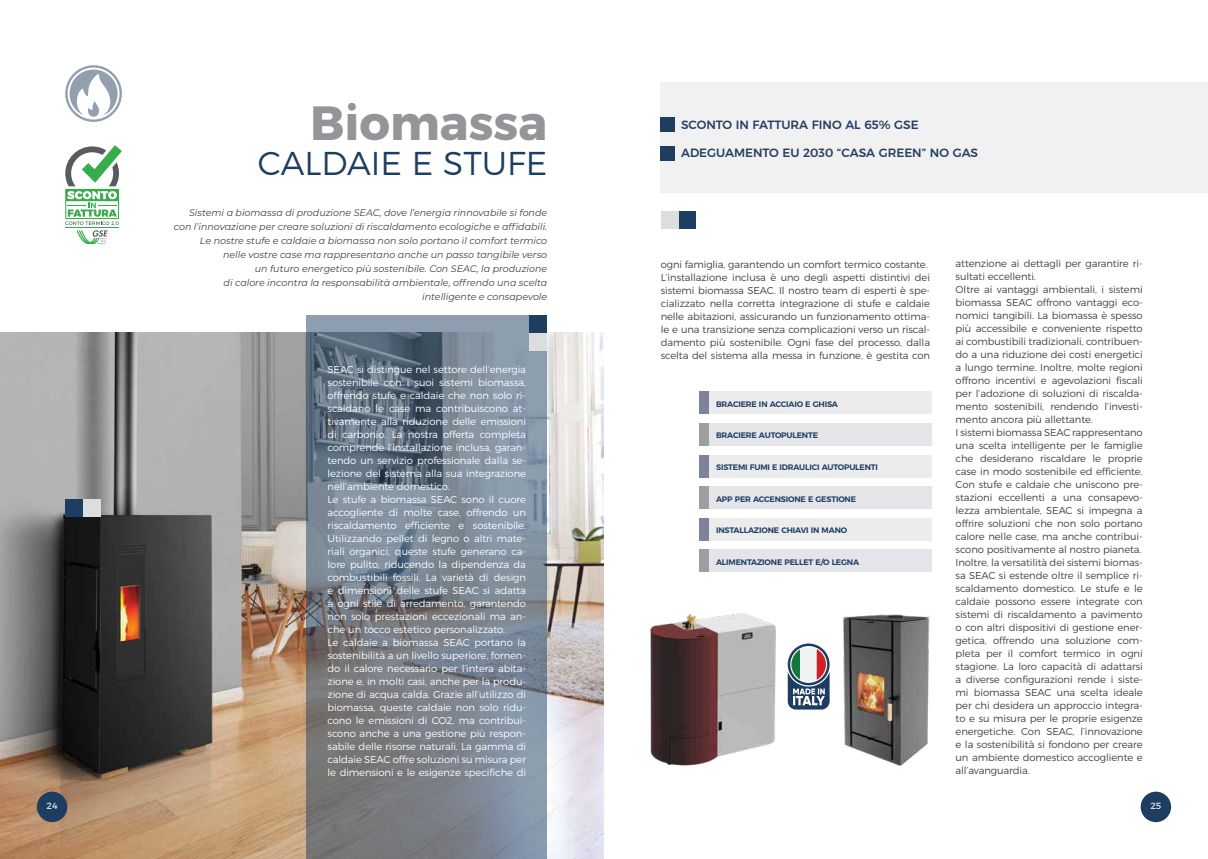
<style>
.page{position:relative;width:1208px;height:859px;background:#fff}
.page>*{position:absolute;margin:0;border:0;box-sizing:border-box;transform-origin:0 0}
.t1{font:700 48px "Montserrat";color:#939598}
.t2{font:300 33px "Montserrat";color:#1d3e61}
.t3{font:500 12px "Montserrat";color:#273e5f}
.t4{font:300 10px/13px "Montserrat";letter-spacing:-.01em;color:#414042}
.t5{font:300 10px/13px "Montserrat";letter-spacing:-.01em;color:#fff}
.t6{font:italic 9.5px/14px "Montserrat";color:#414042;text-align:right}
.t7{font:9px "Montserrat";color:#e6e7e8}
.t8{font:600 8px "Montserrat";letter-spacing:-.02em;color:#1d3e61}
.s1{color:#e6e7e8}
</style>
<div class="page">
<img style="left:0;top:332px;width:604px;height:527px">
<svg style="left:306px;top:315px;width:241px;height:544px"></svg>
<div style="left:530px;top:315px;width:17px;height:18px;background:#1d3e61"></div>
<div style="left:530px;top:333px;width:17px;height:17px;background:#dcddde"></div>
<div style="left:65px;top:499px;width:18px;height:18px;background:#1d3e61"></div>
<div style="left:83px;top:499px;width:17px;height:18px;background:#dcddde"></div>
<svg style="left:65px;top:65px;width:57px;height:57px"></svg>
<svg style="left:65px;top:145px;width:57px;height:99px"></svg>
<img style="left:808px;top:614px;width:122px;height:152px">
<img style="left:650px;top:613px;width:126px;height:153px">
<div style="left:699px;top:392px;width:9px;height:22px;background:#7d839c"></div>
<div style="left:708px;top:392px;width:223px;height:22px;background:#ececed"></div>
<div style="left:699px;top:423px;width:9px;height:23px;background:#9d9fa2"></div>
<div style="left:708px;top:423px;width:223px;height:23px;background:#e4e4e9"></div>
<div style="left:699px;top:455px;width:9px;height:22px;background:#7d839c"></div>
<div style="left:708px;top:455px;width:223px;height:22px;background:#ececed"></div>
<div style="left:699px;top:486px;width:9px;height:23px;background:#9d9fa2"></div>
<div style="left:708px;top:486px;width:223px;height:23px;background:#e4e4e9"></div>
<div style="left:699px;top:518px;width:9px;height:23px;background:#7d839c"></div>
<div style="left:708px;top:518px;width:223px;height:23px;background:#ececed"></div>
<div style="left:699px;top:550px;width:9px;height:22px;background:#9d9fa2"></div>
<div style="left:708px;top:550px;width:223px;height:22px;background:#e4e4e9"></div>
<div style="left:660px;top:83px;width:548px;height:110px;background:#f1f1f2"></div>
<div style="left:678px;top:211px;width:18px;height:17px;background:#1d3e61"></div>
<div style="left:660px;top:211px;width:18px;height:17px;background:#dcddde"></div>
<div style="left:660px;top:118px;width:15px;height:14px;background:#1d3e61"></div>
<div style="left:660px;top:147px;width:15px;height:14px;background:#1d3e61"></div>
<svg style="left:787px;top:643px;width:42px;height:66px"></svg>
<div style="left:37px;top:792px;width:30px;height:30px;background:#1d3e61;border-radius:50%"></div>
<div style="left:1140px;top:792px;width:31px;height:30px;background:#1d3e61;border-radius:50%"></div>
<h1 class="t1" style="left:310px;top:84px;width:239px">Biomassa</h1>
<h2 class="t2" style="left:258px;top:137px;width:291px">CALDAIE E STUFE</h2>
<p class="t6" style="left:174px;top:206px;width:375px">Sistemi a biomassa di produzione SEAC, dove l’energia rinnovabile si fonde con l’innovazione per creare soluzioni di riscaldamento ecologiche e affidabili.<br>Le nostre stufe e caldaie a biomassa non solo portano il comfort termico<br>nelle vostre case ma rappresentano anche un passo tangibile verso<br>un futuro energetico più sostenibile. Con SEAC, la produzione<br>di calore incontra la responsabilità ambientale, offrendo una scelta intelligente e consapevole</p>
<p class="t5" style="left:327px;top:362px;width:200px">SEAC si distingue nel settore dell’energia sostenibile con i suoi sistemi biomassa, offrendo stufe e caldaie che non solo ri&shy;scaldano le case ma contribuiscono at&shy;tivamente alla riduzione delle emissioni di carbonio. La nostra offerta completa comprende l’installazione inclusa, garan&shy;tendo un servizio professionale dalla se&shy;lezione del sistema alla sua integrazione nell’ambiente domestico.<br>Le stufe a biomassa SEAC sono il cuore accogliente di molte case, offrendo un riscaldamento efficiente e sostenibile.<br>Utilizzando pellet di legno o altri mate&shy;riali organici, queste stufe generano ca&shy;lore pulito, riducendo la dipendenza da combustibili fossili. La varietà di design e dimensioni delle stufe SEAC si adatta a ogni stile di arredamento, garantendo non solo prestazioni eccezionali ma an&shy;che un tocco estetico personalizzato.<br>Le caldaie a biomassa SEAC portano la sostenibilità a un livello superiore, fornen&shy;do il calore necessario per l’intera abita&shy;zione e, in molti casi, anche per la produ&shy;zione di acqua calda. Grazie all’utilizzo di biomassa, queste caldaie non solo ridu&shy;cono le emissioni di CO2, ma contribui&shy;scono anche a una gestione più respon&shy;sabile delle risorse naturali. La gamma di caldaie SEAC offre soluzioni su misura per le dimensioni e le esigenze specifiche di</p>
<p class="t3" style="left:674px;top:115px;width:246px"><span class="s1">•</span> SCONTO IN FATTURA FINO AL 65% GSE</p>
<p class="t3" style="left:674px;top:143px;width:306px"><span class="s1">•</span> ADEGUAMENTO EU 2030 “CASA GREEN” NO GAS</p>
<p class="t4" style="left:660px;top:257px;width:271px">ogni famiglia, garantendo un comfort termico costante.<br>L’installazione inclusa è uno degli aspetti distintivi dei sistemi biomassa SEAC. Il nostro team di esperti è spe&shy;cializzato nella corretta integrazione di stufe e caldaie nelle abitazioni, assicurando un funzionamento ottima&shy;le e una transizione senza complicazioni verso un riscal&shy;damento più sostenibile. Ogni fase del processo, dalla scelta del sistema alla messa in funzione, è gestita con</p>
<p class="t4" style="left:955px;top:256px;width:189px">attenzione ai dettagli per garantire ri&shy;sultati eccellenti.<br>Oltre ai vantaggi ambientali, i sistemi biomassa SEAC offrono vantaggi eco&shy;nomici tangibili. La biomassa è spesso più accessibile e conveniente rispetto ai combustibili tradizionali, contribuen&shy;do a una riduzione dei costi energetici a lungo termine. Inoltre, molte regioni offrono incentivi e agevolazioni fiscali per l’adozione di soluzioni di riscalda&shy;mento sostenibili, rendendo l’investi&shy;mento ancora più allettante.<br>I sistemi biomassa SEAC rappresentano una scelta intelligente per le famiglie che desiderano riscaldare le proprie case in modo sostenibile ed efficiente.<br>Con stufe e caldaie che uniscono pre&shy;stazioni eccellenti a una consapevo&shy;lezza ambientale, SEAC si impegna a offrire soluzioni che non solo portano calore nelle case, ma anche contribui&shy;scono positivamente al nostro pianeta.<br>Inoltre, la versatilità dei sistemi biomas&shy;sa SEAC si estende oltre il semplice ri&shy;scaldamento domestico. Le stufe e le caldaie possono essere integrate con sistemi di riscaldamento a pavimento o con altri dispositivi di gestione ener&shy;getica, offrendo una soluzione com&shy;pleta per il comfort termico in ogni stagione. La loro capacità di adattarsi a diverse configurazioni rende i siste&shy;mi biomassa SEAC una scelta ideale per chi desidera un approccio integra&shy;to e su misura per le proprie esigenze energetiche. Con SEAC, l’innovazione e la sostenibilità si fondono per creare un ambiente domestico accogliente e all’avanguardia.</p>
<p class="t8" style="left:716px;top:397px;width:123px">BRACIERE IN ACCIAIO E GHISA</p>
<p class="t8" style="left:716px;top:429px;width:103px">BRACIERE AUTOPULENTE</p>
<p class="t8" style="left:716px;top:461px;width:163px">SISTEMI FUMI E IDRAULICI AUTOPULENTI</p>
<p class="t8" style="left:716px;top:492px;width:142px">APP PER ACCENSIONE E GESTIONE</p>
<p class="t8" style="left:716px;top:524px;width:133px">INSTALLAZIONE CHIAVI IN MANO</p>
<p class="t8" style="left:716px;top:555px;width:145px">ALIMENTAZIONE PELLET E/O LEGNA</p>
<p class="t7" style="left:47px;top:799px;width:13px">24</p>
<p class="t7" style="left:1150px;top:799px;width:13px">25</p>
</div>
